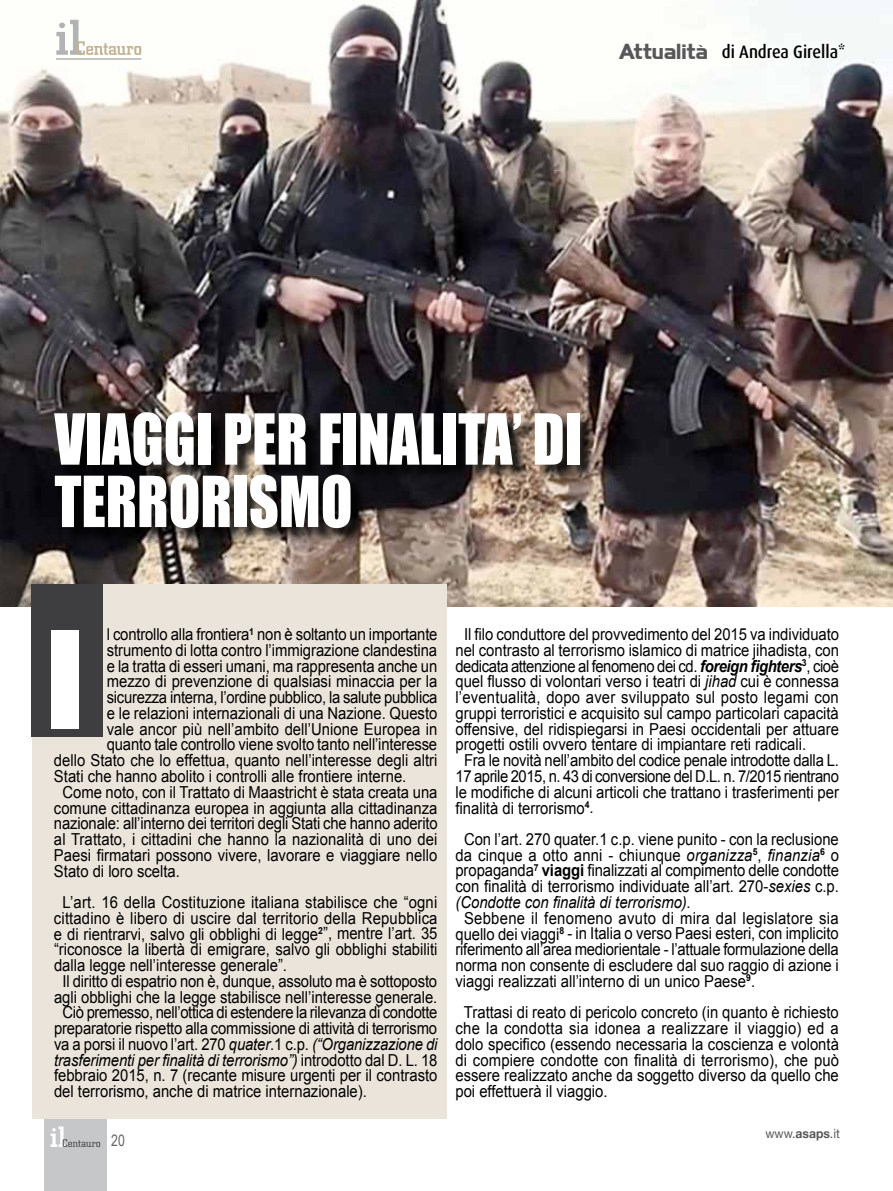
<style>
.page{position:relative;width:893px;height:1191px;background:#fff}
.page>*{position:absolute;margin:0;border:0;box-sizing:border-box;transform-origin:0 0}
.t1{font:64.95px/62.4px "Impact";color:#fff;scale:.9 1}
.t2{font:500 18px "Dax";color:#000;scale:.9 1}
.t3{font:16.5px/15.8px "Arial";color:#000;text-align:justify;scale:.9 1}
.t4{font:16.5px "Arial";letter-spacing:-.03em;color:#000;scale:.9 1}
.t5{font:italic 16.5px "Arial";letter-spacing:-.005em;color:#000;scale:.9 1}
.t6{font:16.5px "Arial";letter-spacing:-.025em;color:#000;scale:.9 1}
.t7{font:16.5px "Arial";letter-spacing:-.02em;color:#000;scale:.9 1}
.t8{font:15.75px "Arial Narrow";color:#646567;scale:.95 1}
.t9{font:12.75px "Helvetica Neue";color:#58585a;scale:.95 1}
.s1{font-family:"Highland Gothic FLF";font-weight:700;font-size:19.5px;color:#58585a}
.s2{font-style:italic}
.s3{font-style:normal}
.s4{font-weight:700;font-style:italic}
.s5{font-weight:700}
</style>
<div class="page">
<img style="left:0;top:0;width:893px;height:607px">
<div style="left:32px;top:584px;width:414px;height:535px;background:#ebe4db"></div>
<div style="left:45px;top:1119px;width:62px;height:72px;background:#c6c7c8"></div>
<svg style="left:51px;top:1126px;width:49px;height:21px"></svg>
<div style="left:55px;top:413px;width:541px;height:132px;background:#000;opacity:.9"></div>
<hr style="left:56px;top:58px;width:85px;height:2px;background:#b1b3b4">
<svg style="left:56px;top:20px;width:85px;height:35px"></svg>
<div style="left:31px;top:584px;width:72px;height:153px;background:#3e3d40"></div>
<div style="left:52px;top:630px;width:27px;height:99px;background:#fff"></div>
<p class="t2" style="left:619px;top:41px;width:253px"><span class="s1">Attualità</span> di Andrea Girella*</p>
<h1 class="t1" style="left:55px;top:406px;width:587px">VIAGGI PER FINALITA’ DI<br>TERRORISMO</h1>
<p class="t3" style="left:107px;top:626px;width:369px">l controllo alla frontiera<sup>1</sup> non è soltanto un importante</p>
<p class="t3" style="left:107px;top:642px;width:369px">strumento di lotta contro l’immigrazione clandestina</p>
<p class="t3" style="left:107px;top:658px;width:369px">e la tratta di esseri umani, ma rappresenta anche un</p>
<p class="t3" style="left:107px;top:674px;width:369px">mezzo di prevenzione di qualsiasi minaccia per la</p>
<p class="t7" style="left:107px;top:686px;width:369px">sicurezza interna, l’ordine pubblico, la salute pubblica</p>
<p class="t3" style="left:107px;top:705px;width:369px">e le relazioni internazionali di una Nazione. Questo</p>
<p class="t3" style="left:107px;top:721px;width:369px">vale ancor più nell’ambito dell’Unione Europea in</p>
<p class="t3" style="left:107px;top:737px;width:369px">quanto tale controllo viene svolto tanto nell’interesse</p>
<p class="t3" style="left:54px;top:752px;width:428px">dello Stato che lo effettua, quanto nell’interesse degli altri</p>
<p class="t3" style="left:54px;top:768px;width:393px">Stati che hanno abolito i controlli alle frontiere interne.</p>
<p class="t3" style="left:63px;top:784px;width:418px">Come noto, con il Trattato di Maastricht è stata creata una</p>
<p class="t3" style="left:54px;top:800px;width:427px">comune cittadinanza europea in aggiunta alla cittadinanza</p>
<p class="t3" style="left:54px;top:815px;width:428px">nazionale: all’interno dei territori degli Stati che hanno aderito</p>
<p class="t3" style="left:54px;top:831px;width:428px">al Trattato, i cittadini che hanno la nazionalità di uno dei</p>
<p class="t3" style="left:54px;top:847px;width:427px">Paesi firmatari possono vivere, lavorare e viaggiare nello</p>
<p class="t3" style="left:54px;top:863px;width:141px">Stato di loro scelta.</p>
<p class="t3" style="left:63px;top:894px;width:418px">L’art. 16 della Costituzione italiana stabilisce che “ogni</p>
<p class="t3" style="left:54px;top:910px;width:428px">cittadino è libero di uscire dal territorio della Repubblica</p>
<p class="t3" style="left:54px;top:926px;width:428px">e di rientrarvi, salvo gli obblighi di legge<sup>2</sup>”, mentre l’art. 35</p>
<p class="t3" style="left:54px;top:941px;width:427px">“riconosce la libertà di emigrare, salvo gli obblighi stabiliti</p>
<p class="t3" style="left:54px;top:957px;width:260px">dalla legge nell’interesse generale”.</p>
<p class="t3" style="left:63px;top:973px;width:418px">Il diritto di espatrio non è, dunque, assoluto ma è sottoposto</p>
<p class="t3" style="left:54px;top:989px;width:427px">agli obblighi che la legge stabilisce nell’interesse generale.</p>
<p class="t6" style="left:63px;top:1001px;width:418px">Ciò premesso, nell’ottica di estendere la rilevanza di condotte</p>
<p class="t3" style="left:54px;top:1020px;width:427px">preparatorie rispetto alla commissione di attività di terrorismo</p>
<p class="t3" style="left:54px;top:1036px;width:428px">va a porsi il nuovo l’art. 270 <span class="s2">quater</span>.1 c.p. <span class="s2">(“Organizzazione di</span></p>
<p class="t5" style="left:54px;top:1049px;width:428px">trasferimenti per finalità di terrorismo”) <span class="s3">introdotto dal D. L. 18</span></p>
<p class="t3" style="left:54px;top:1067px;width:428px">febbraio 2015, n. 7 (recante misure urgenti per il contrasto</p>
<p class="t3" style="left:54px;top:1083px;width:349px">del terrorismo, anche di matrice internazionale).</p>
<p class="t3" style="left:464px;top:626px;width:418px">Il filo conduttore del provvedimento del 2015 va individuato</p>
<p class="t3" style="left:455px;top:642px;width:427px">nel contrasto al terrorismo islamico di matrice jihadista, con</p>
<p class="t4" style="left:455px;top:655px;width:428px">dedicata attenzione al fenomeno dei cd. <span class="s4">foreign fighters</span><sup>3</sup>, cioè</p>
<p class="t3" style="left:455px;top:674px;width:428px">quel flusso di volontari verso i teatri di <span class="s2">jihad</span> cui è connessa</p>
<p class="t3" style="left:455px;top:689px;width:427px">l’eventualità, dopo aver sviluppato sul posto legami con</p>
<p class="t3" style="left:455px;top:705px;width:427px">gruppi terroristici e acquisito sul campo particolari capacità</p>
<p class="t3" style="left:455px;top:721px;width:427px">offensive, del ridispiegarsi in Paesi occidentali per attuare</p>
<p class="t3" style="left:455px;top:737px;width:391px">progetti ostili ovvero tentare di impiantare reti radicali.</p>
<p class="t3" style="left:464px;top:752px;width:418px">Fra le novità nell’ambito del codice penale introdotte dalla L.</p>
<p class="t4" style="left:455px;top:765px;width:428px">17 aprile 2015, n. 43 di conversione del D.L. n. 7/2015 rientrano</p>
<p class="t3" style="left:455px;top:784px;width:428px">le modifiche di alcuni articoli che trattano i trasferimenti per</p>
<p class="t3" style="left:455px;top:800px;width:155px">finalità di terrorismo<sup>4</sup>.</p>
<p class="t3" style="left:455px;top:831px;width:428px;text-indent:9px">Con l’art. 270 quater.1 c.p. viene punito - con la reclusione da cinque a otto anni - chiunque <span class="s2">organizza</span><sup>5</sup>, <span class="s2">finanzia</span><sup>6</sup> o propaganda<sup>7</sup> <span class="s5">viaggi</span> finalizzati al compimento delle condotte con finalità di terrorismo individuate all’art. 270-<span class="s2">sexies</span> c.p. <span class="s2">(Condotte con finalità di terrorismo).</span></p>
<p class="t3" style="left:455px;top:910px;width:427px;text-indent:9px">Sebbene il fenomeno avuto di mira dal legislatore sia quello dei viaggi<sup>8</sup> - in Italia o verso Paesi esteri, con implicito riferimento all’area mediorientale - l’attuale formulazione della norma non consente di escludere dal suo raggio di azione i viaggi realizzati all’interno di un unico Paese<sup>9</sup>.</p>
<p class="t3" style="left:455px;top:1004px;width:428px;text-indent:9px">Trattasi di reato di pericolo concreto (in quanto è richiesto che la condotta sia idonea a realizzare il viaggio) ed a dolo specifico (essendo necessaria la coscienza e volontà di compiere condotte con finalità di terrorismo), che può essere realizzato anche da soggetto diverso da quello che poi effettuerà il viaggio.</p>
<p class="t8" style="left:111px;top:1128px;width:16px">20</p>
<p class="t9" style="left:765px;top:1126px;width:80px">www.<span class="s5">asaps</span>.it</p>
</div>
